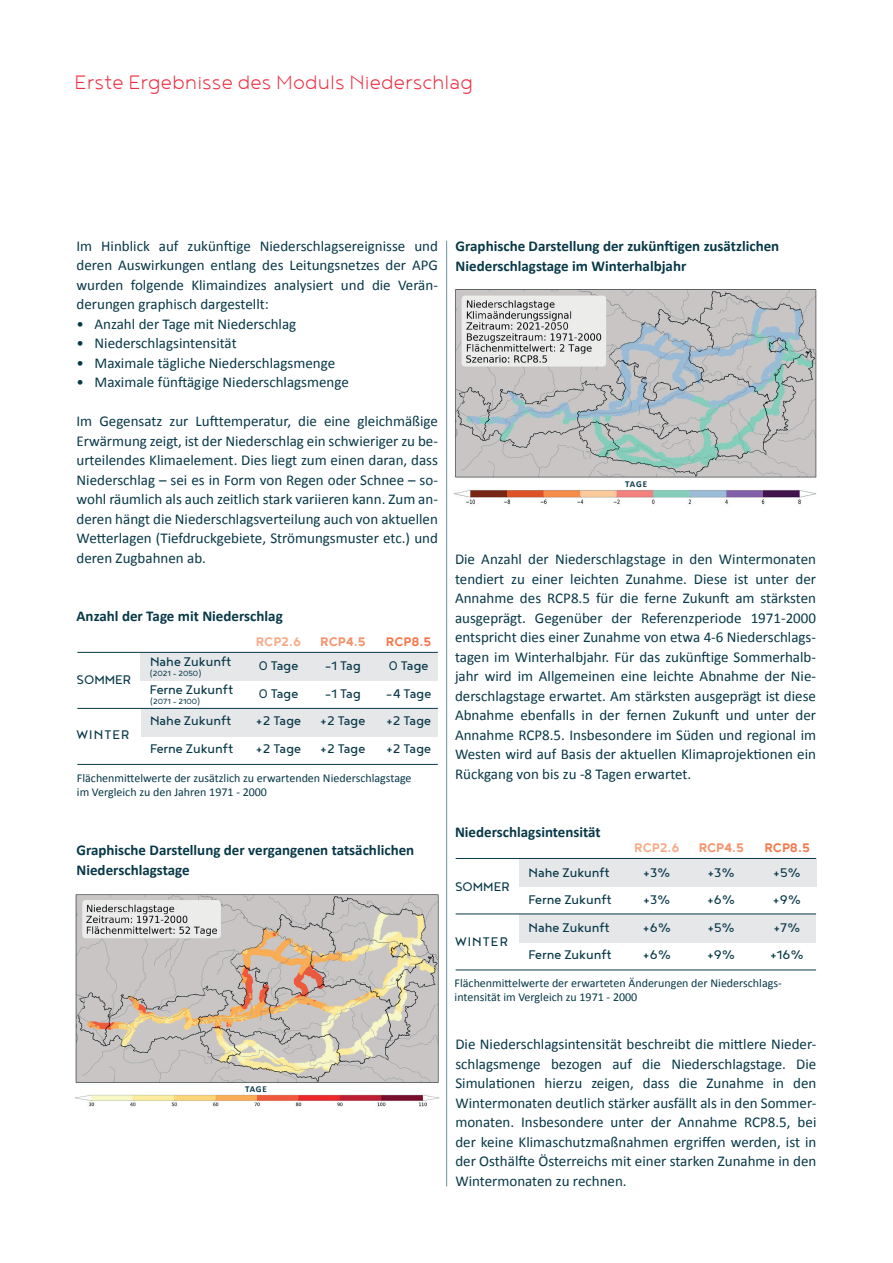
<style>
.page{position:relative;width:893px;height:1263px;background:#fff}
.page>*{position:absolute;margin:0;border:0;box-sizing:border-box;transform-origin:0 0}
.t1{font:300 24px "Noyh";color:#ed2c41}
.t2{font:15.3px "Noyh";color:#073848}
.t3{font:700 15.3px "Noyh";color:#f8aa87}
.t4{font:700 15.3px "Noyh";color:#f4784c}
.t5{font:15px/19.5px "Calibri";color:#073848;text-align:justify}
.t6{font:700 15px/19.5px "Calibri";color:#073848}
.t7{font:12px/13.5px "Calibri";color:#073848}
.t8{font:9.15px "Noyh";color:#073848}
.t9{font:700 9px "Calibri";letter-spacing:.09em;color:#073848}
.s1{color:#f69169}
</style>
<div class="page">
<div style="left:141px;top:708px;width:296px;height:29px;background:#e6e7e9"></div>
<div style="left:141px;top:653px;width:297px;height:28px;background:#e6e7e9"></div>
<hr style="left:77px;top:708px;width:361px;height:1px;background:#073848">
<hr style="left:77px;top:652px;width:361px;height:1px;background:#073848">
<hr style="left:77px;top:764px;width:361px;height:1px;background:#073848">
<div style="left:519px;top:914px;width:297px;height:28px;background:#e6e7e9"></div>
<div style="left:519px;top:859px;width:297px;height:28px;background:#e6e7e9"></div>
<hr style="left:456px;top:914px;width:360px;height:1px;background:#073848">
<hr style="left:456px;top:858px;width:360px;height:1px;background:#073848">
<hr style="left:456px;top:970px;width:360px;height:1px;background:#073848">
<hr style="left:446px;top:241px;width:1px;height:945px;background:#7192a2">
<img style="left:75px;top:894px;width:365px;height:213px">
<div style="left:76px;top:1085px;width:360px;height:9px;background:#fff"></div>
<img style="left:454px;top:289px;width:363px;height:216px">
<div style="left:456px;top:480px;width:360px;height:8px;background:#fff"></div>
<img style="left:82px;top:900px;width:139px;height:38px">
<img style="left:462px;top:296px;width:144px;height:71px">
<h1 class="t1" style="left:75px;top:69px;width:400px">Erste Ergebnisse des Moduls Niederschlag</h1>
<p class="t5" style="left:77px;top:235px;width:363px">Im Hinblick auf zukünftige Niederschlagsereignisse und deren Auswirkungen entlang des Leitungsnetzes der APG wurden folgende Klimaindizes analysiert und die Verän&shy;derungen graphisch dargestellt:</p>
<p class="t5" style="left:77px;top:313px;width:221px">• Anzahl der Tage mit Niederschlag</p>
<p class="t5" style="left:77px;top:333px;width:162px">• Niederschlagsintensität</p>
<p class="t5" style="left:77px;top:352px;width:260px">• Maximale tägliche Niederschlagsmenge</p>
<p class="t5" style="left:77px;top:372px;width:274px">• Maximale fünftägige Niederschlagsmenge</p>
<p class="t5" style="left:77px;top:411px;width:363px">Im Gegensatz zur Lufttemperatur, die eine gleichmäßige Erwärmung zeigt, ist der Niederschlag ein schwieriger zu be&shy;urteilendes Klimaelement. Dies liegt zum einen daran, dass Niederschlag – sei es in Form von Regen oder Schnee – so&shy;wohl räumlich als auch zeitlich stark variieren kann. Zum an&shy;deren hängt die Niederschlagsverteilung auch von aktuellen Wetterlagen (Tiefdruckgebiete, Strömungsmuster etc.) und deren Zugbahnen ab.</p>
<p class="t6" style="left:77px;top:607px;width:208px">Anzahl der Tage mit Niederschlag</p>
<p class="t2" style="left:77px;top:671px;width:56px">SOMMER</p>
<p class="t2" style="left:77px;top:726px;width:54px">WINTER</p>
<p class="t3" style="left:256px;top:632px;width:111px">RCP2.6 <span class="s1">RCP4.5</span></p>
<p class="t4" style="left:386px;top:632px;width:47px">RCP8.5</p>
<p class="t2" style="left:150px;top:653px;width:83px">Nahe Zukunft</p>
<p class="t2" style="left:259px;top:657px;width:41px">0 Tage</p>
<p class="t2" style="left:325px;top:657px;width:38px">-1 Tag</p>
<p class="t2" style="left:389px;top:657px;width:41px">0 Tage</p>
<p class="t2" style="left:150px;top:681px;width:85px">Ferne Zukunft</p>
<p class="t2" style="left:259px;top:685px;width:41px">0 Tage</p>
<p class="t2" style="left:325px;top:685px;width:38px">-1 Tag</p>
<p class="t2" style="left:386px;top:685px;width:47px">-4 Tage</p>
<p class="t8" style="left:150px;top:668px;width:53px">(2021 – 2050)</p>
<p class="t8" style="left:150px;top:696px;width:52px">(2071 – 2100)</p>
<p class="t2" style="left:150px;top:712px;width:83px">Nahe Zukunft</p>
<p class="t2" style="left:256px;top:712px;width:47px">+2 Tage</p>
<p class="t2" style="left:320px;top:712px;width:47px">+2 Tage</p>
<p class="t2" style="left:386px;top:712px;width:47px">+2 Tage</p>
<p class="t2" style="left:150px;top:740px;width:85px">Ferne Zukunft</p>
<p class="t2" style="left:256px;top:740px;width:47px">+2 Tage</p>
<p class="t2" style="left:320px;top:740px;width:47px">+2 Tage</p>
<p class="t2" style="left:386px;top:740px;width:47px">+2 Tage</p>
<p class="t7" style="left:77px;top:771px;width:336px">Flächenmittelwerte der zusätzlich zu erwartenden Niederschlagstage im Vergleich zu den Jahren 1971 - 2000</p>
<p class="t6" style="left:77px;top:841px;width:339px">Graphische Darstellung der vergangenen tatsächlichen<br>Niederschlagstage</p>
<p class="t9" style="left:245px;top:1083px;width:23px">TAGE</p>
<p class="t6" style="left:456px;top:236px;width:325px">Graphische Darstellung der zukünftigen zusätzlichen<br>Niederschlagstage im Winterhalbjahr</p>
<p class="t9" style="left:625px;top:478px;width:23px">TAGE</p>
<p class="t5" style="left:455px;top:549px;width:363px">Die Anzahl der Niederschlagstage in den Wintermonaten tendiert zu einer leichten Zunahme. Diese ist unter der Annahme des RCP8.5 für die ferne Zukunft am stärksten ausgeprägt. Gegenüber der Referenzperiode 1971-2000 entspricht dies einer Zunahme von etwa 4-6 Niederschlags&shy;tagen im Winterhalbjahr. Für das zukünftige Sommerhalb&shy;jahr wird im Allgemeinen eine leichte Abnahme der Nie&shy;derschlagstage erwartet. Am stärksten ausgeprägt ist diese Abnahme ebenfalls in der fernen Zukunft und unter der Annahme RCP8.5. Insbesondere im Süden und regional im Westen wird auf Basis der aktuellen Klimaprojektionen ein Rückgang von bis zu -8 Tagen erwartet.</p>
<p class="t6" style="left:455px;top:822px;width:147px">Niederschlagsintensität</p>
<p class="t3" style="left:634px;top:839px;width:111px">RCP2.6 <span class="s1">RCP4.5</span></p>
<p class="t4" style="left:764px;top:839px;width:47px">RCP8.5</p>
<p class="t2" style="left:455px;top:878px;width:56px">SOMMER</p>
<p class="t2" style="left:528px;top:864px;width:83px">Nahe Zukunft</p>
<p class="t2" style="left:643px;top:864px;width:29px">+3%</p>
<p class="t2" style="left:707px;top:864px;width:29px">+3%</p>
<p class="t2" style="left:773px;top:864px;width:29px">+5%</p>
<p class="t2" style="left:528px;top:891px;width:85px">Ferne Zukunft</p>
<p class="t2" style="left:643px;top:891px;width:29px">+3%</p>
<p class="t2" style="left:707px;top:891px;width:30px">+6%</p>
<p class="t2" style="left:773px;top:891px;width:30px">+9%</p>
<p class="t2" style="left:528px;top:919px;width:83px">Nahe Zukunft</p>
<p class="t2" style="left:643px;top:919px;width:30px">+6%</p>
<p class="t2" style="left:707px;top:919px;width:29px">+5%</p>
<p class="t2" style="left:773px;top:919px;width:29px">+7%</p>
<p class="t2" style="left:528px;top:946px;width:85px">Ferne Zukunft</p>
<p class="t2" style="left:643px;top:946px;width:30px">+6%</p>
<p class="t2" style="left:707px;top:946px;width:30px">+9%</p>
<p class="t2" style="left:770px;top:946px;width:35px">+16%</p>
<p class="t7" style="left:455px;top:976px;width:329px">Flächenmittelwerte der erwarteten Änderungen der Niederschlags&shy;intensität im Vergleich zu 1971 - 2000</p>
<p class="t5" style="left:455px;top:1034px;width:363px">Die Niederschlagsintensität beschreibt die mittlere Nieder&shy;schlagsmenge bezogen auf die Niederschlagstage. Die Simulationen hierzu zeigen, dass die Zunahme in den Wintermonaten deutlich stärker ausfällt als in den Sommer&shy;monaten. Insbesondere unter der Annahme RCP8.5, bei der keine Klimaschutzmaßnahmen ergriffen werden, ist in der Osthälfte Österreichs mit einer starken Zunahme in den Wintermonaten zu rechnen.</p>
<p class="t2" style="left:455px;top:933px;width:54px">WINTER</p>
</div>
